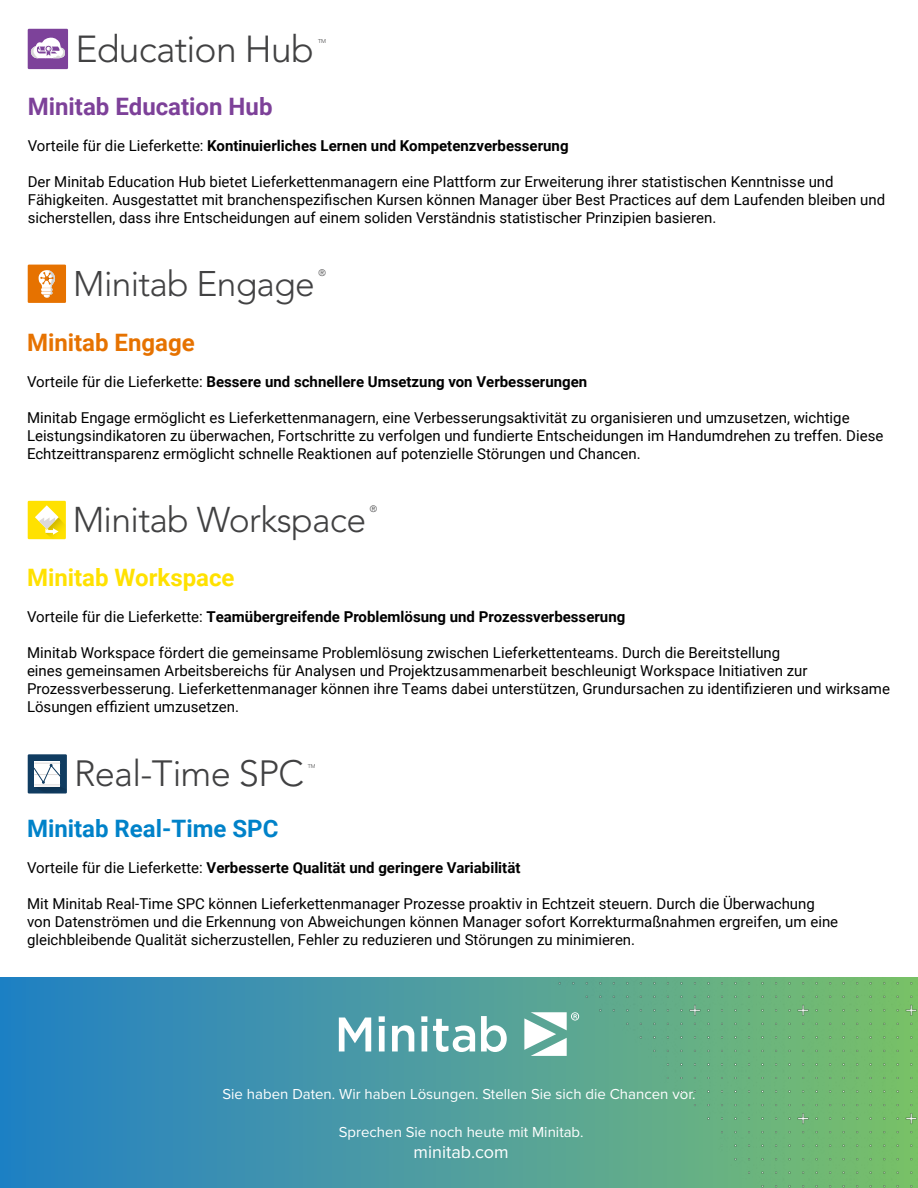
<style>
.page{position:relative;width:918px;height:1188px;background:#fff}
.page>*{position:absolute;margin:0;border:0;box-sizing:border-box;transform-origin:0 0}
.t1{font:300 37.35px "Avenir LT Std";letter-spacing:-.02em;color:#414142}
.t2{font:300 36.3px "Avenir LT Std";letter-spacing:-.02em;color:#414142}
.t3{font:300 35.55px "Avenir LT Std";letter-spacing:-.02em;color:#414142}
.t4{font:300 35.4px "Avenir LT Std";letter-spacing:-.02em;color:#424243}
.t5{font:700 24px "Roboto";color:#7d4199}
.t6{font:700 24px "Roboto";color:#0082c9}
.t7{font:700 24px "Roboto";color:#ffe100}
.t8{font:700 24px "Roboto";color:#e67200}
.t9{font:18px "Proxima Nova";color:#fff}
.t10{font:15px/18px "Roboto";color:#000}
.t11{font:700 15px "Roboto";color:#000}
.t12{font:15px "Proxima Nova";color:#fff}
.t13{font:300 9.3px "Avenir LT Std";color:#414142}
.t14{font:300 9.15px "Avenir LT Std";color:#414142}
.t15{font:300 5.55px "Avenir LT Std";color:#424243}
.t16{font:300 5.4px "Avenir LT Std";color:#424243}
.s1{font-weight:400}
</style>
<div class="page">
<svg style="left:0;top:977px;width:540px;height:211px;background:#3d92ae"></svg>
<svg style="left:524px;top:1012px;width:16px;height:44px"></svg>
<svg style="left:339px;top:1018px;width:32px;height:33px"></svg>
<svg style="left:379px;top:1016px;width:6px;height:35px"></svg>
<svg style="left:392px;top:1025px;width:22px;height:26px"></svg>
<svg style="left:421px;top:1016px;width:6px;height:35px"></svg>
<svg style="left:433px;top:1019px;width:42px;height:33px"></svg>
<svg style="left:481px;top:1016px;width:26px;height:36px"></svg>
<img style="left:540px;top:977px;width:378px;height:211px">
<div style="left:28px;top:29px;width:40px;height:40px;background:#7d429a"></div>
<svg style="left:30px;top:37px;width:35px;height:22px"></svg>
<div style="left:28px;top:265px;width:38px;height:38px;background:#e67200"></div>
<svg style="left:39px;top:270px;width:16px;height:28px"></svg>
<div style="left:28px;top:501px;width:38px;height:38px;background:#ffe100"></div>
<svg style="left:35px;top:505px;width:31px;height:34px"></svg>
<div style="left:28px;top:754px;width:39px;height:40px;background:#103c61"></div>
<div style="left:34px;top:761px;width:26px;height:26px;background:#f2f1f1"></div>
<svg style="left:33px;top:763px;width:34px;height:31px"></svg>
<h1 class="t1" style="left:75px;top:27px;width:240px">Education Hub</h1>
<p class="t15" style="left:318px;top:38px;width:10px">TM</p>
<h3 class="t5" style="left:28px;top:90px;width:246px">Minitab Education Hub</h3>
<p class="t11" style="left:28px;top:136px;width:542px"><span class="s1">Vorteile für die Lieferkette:</span> Kontinuierliches Lernen und Kompetenzverbesserung</p>
<p class="t10" style="left:28px;top:172px;width:859px">Der Minitab Education Hub bietet Lieferkettenmanagern eine Plattform zur Erweiterung ihrer statistischen Kenntnisse und<br>Fähigkeiten. Ausgestattet mit branchenspezifischen Kursen können Manager über Best Practices auf dem Laufenden bleiben und sicherstellen, dass ihre Entscheidungen auf einem soliden Verständnis statistischer Prinzipien basieren.</p>
<h3 class="t4" style="left:73px;top:263px;width:243px">Minitab Engage</h3>
<p class="t13" style="left:319px;top:267px;width:9px">®</p>
<h3 class="t8" style="left:27px;top:326px;width:169px">Minitab Engage</h3>
<p class="t11" style="left:27px;top:371px;width:562px"><span class="s1">Vorteile für die Lieferkette:</span> Bessere und schnellere Umsetzung von Verbesserungen</p>
<p class="t10" style="left:27px;top:408px;width:858px">Minitab Engage ermöglicht es Lieferkettenmanagern, eine Verbesserungsaktivität zu organisieren und umzusetzen, wichtige<br>Leistungsindikatoren zu überwachen, Fortschritte zu verfolgen und fundierte Entscheidungen im Handumdrehen zu treffen. Diese<br>Echtzeittransparenz ermöglicht schnelle Reaktionen auf potenzielle Störungen und Chancen.</p>
<h3 class="t3" style="left:73px;top:499px;width:295px">Minitab Workspace</h3>
<p class="t14" style="left:370px;top:503px;width:9px">®</p>
<h3 class="t7" style="left:27px;top:560px;width:209px">Minitab Workspace</h3>
<p class="t11" style="left:27px;top:606px;width:600px"><span class="s1">Vorteile für die Lieferkette:</span> Teamübergreifende Problemlösung und Prozessverbesserung</p>
<p class="t10" style="left:27px;top:643px;width:864px">Minitab Workspace fördert die gemeinsame Problemlösung zwischen Lieferkettenteams. Durch die Bereitstellung<br>eines gemeinsamen Arbeitsbereichs für Analysen und Projektzusammenarbeit beschleunigt Workspace Initiativen zur Prozessverbesserung. Lieferkettenmanager können ihre Teams dabei unterstützen, Grundursachen zu identifizieren und wirksame Lösungen effizient umzusetzen.</p>
<h2 class="t2" style="left:74px;top:753px;width:231px">Real-Time SPC</h2>
<p class="t16" style="left:308px;top:763px;width:9px">TM</p>
<h3 class="t6" style="left:27px;top:812px;width:253px">Minitab Real-Time SPC</h3>
<p class="t11" style="left:27px;top:857px;width:495px"><span class="s1">Vorteile für die Lieferkette:</span> Verbesserte Qualität und geringere Variabilität</p>
<p class="t10" style="left:27px;top:894px;width:813px">Mit Minitab Real-Time SPC können Lieferkettenmanager Prozesse proaktiv in Echtzeit steuern. Durch die Überwachung von Datenströmen und die Erkennung von Abweichungen können Manager sofort Korrekturmaßnahmen ergreifen, um eine gleichbleibende Qualität sicherzustellen, Fehler zu reduzieren und Störungen zu minimieren.</p>
<p class="t12" style="left:222px;top:1083px;width:475px">Sie haben Daten. Wir haben Lösungen. Stellen Sie sich die Chancen vor.</p>
<p class="t12" style="left:339px;top:1120px;width:246px">Sprechen Sie noch heute mit Minitab.</p>
<p class="t9" style="left:414px;top:1139px;width:97px">minitab.com</p>
</div>
